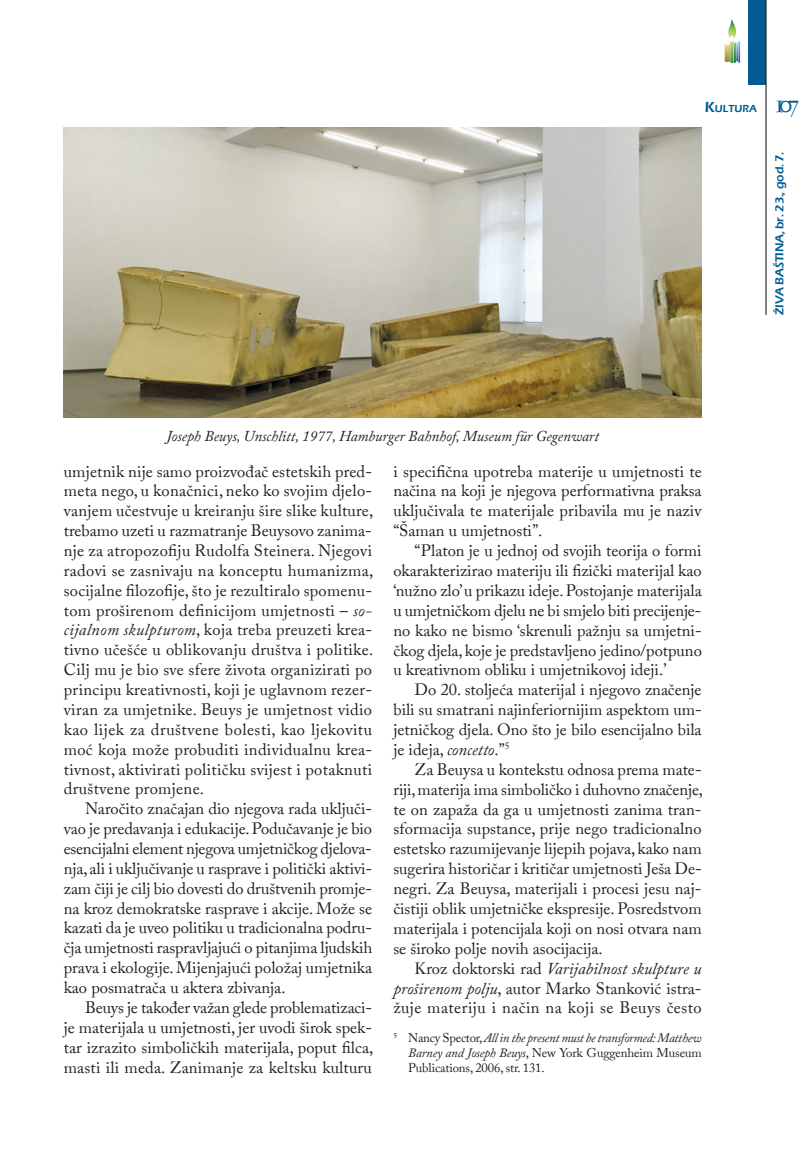
<style>
.page{position:relative;width:808px;height:1149px;background:#fff}
.page>*{position:absolute;margin:0;border:0;box-sizing:border-box;transform-origin:0 0}
.t1{font:24px "Garry Mondrian Expt 3 Light SH";color:#005b94}
.t2{font:16.5px/19.8px "Adobe Caslon Pro";color:#231f20;text-align:justify}
.t3{font:italic 15px "Adobe Caslon Pro";color:#231f20}
.t4{font:12.75px/15px "Adobe Caslon Pro";letter-spacing:-.01em;color:#231f20;text-align:justify}
.t5{font:600 12px "Eras ITC";letter-spacing:-.02em;color:#005b94}
.t6{font:600 10.5px "Eras ITC";color:#005b94}
.s1{font-size:15px}
.s2{font-style:italic}
</style>
<div class="page">
<div style="left:748px;top:0;width:17px;height:85px;background:#005b94"></div>
<hr style="left:765px;top:0;width:1px;height:315px;background:#231f20">
<svg style="left:725px;top:19px;width:15px;height:44px"></svg>
<img style="left:64px;top:128px;width:638px;height:289px">
<p class="t6" style="left:705px;top:102px;width:54px"><span class="s1">K</span>ULTURA</p>
<h1 class="t1" style="left:775px;top:88px;width:26px">107</h1>
<p class="t3" style="left:166px;top:427px;width:434px">Joseph Beuys, Unschlitt, 1977, Hamburger Bahnhof, Museum für Gegenwart</p>
<p class="t2" style="left:64px;top:461px;width:311px">umjetnik nije samo proizvođač estetskih pred&shy;meta nego, u konačnici, neko ko svojim djelo&shy;vanjem učestvuje u kreiranju šire slike kulture, trebamo uzeti u razmatranje Beuysovo zanima&shy;nje za atropozofiju Rudolfa Steinera. Njegovi radovi se zasnivaju na konceptu humanizma, socijalne filozofije, što je rezultiralo spomenu&shy;tom proširenom definicijom umjetnosti – <span class="s2">so&shy;cijalnom skulpturom</span>, koja treba preuzeti krea&shy;tivno učešće u oblikovanju društva i politike.<br>Cilj mu je bio sve sfere života organizirati po principu kreativnosti, koji je uglavnom rezer&shy;viran za umjetnike. Beuys je umjetnost vidio kao lijek za društvene bolesti, kao ljekovitu moć koja može probuditi individualnu krea&shy;tivnost, aktivirati političku svijest i potaknuti društvene promjene.</p>
<p class="t2" style="left:64px;top:798px;width:310px;text-indent:21px">Naročito značajan dio njegova rada uključi&shy;vao je predavanja i edukacije. Podučavanje je bio esencijalni element njegova umjetničkog djelova&shy;nja, ali i uključivanje u rasprave i politički aktivi&shy;zam čiji je cilj bio dovesti do društvenih promje&shy;na kroz demokratske rasprave i akcije. Može se kazati da je uveo politiku u tradicionalna podru&shy;čja umjetnosti raspravljajući o pitanjima ljudskih prava i ekologije. Mijenjajući položaj umjetnika kao posmatrača u aktera zbivanja.</p>
<p class="t2" style="left:64px;top:996px;width:311px;text-indent:21px">Beuys je također važan glede problematizaci&shy;je materijala u umjetnosti, jer uvodi širok spek&shy;tar izrazito simboličkih materijala, poput filca, masti ili meda. Zanimanje za keltsku kulturu</p>
<p class="t2" style="left:393px;top:461px;width:310px">i specifična upotreba materije u umjetnosti te načina na koji je njegova performativna praksa uključivala te materijale pribavila mu je naziv “Šaman u umjetnosti”.</p>
<p class="t2" style="left:393px;top:540px;width:310px;text-indent:21px">“Platon je u jednoj od svojih teorija o formi okarakterizirao materiju ili fizički materijal kao ‘nužno zlo’ u prikazu ideje. Postojanje materijala u umjetničkom djelu ne bi smjelo biti precijenje&shy;no kako ne bismo ‘skrenuli pažnju sa umjetni&shy;čkog djela, koje je predstavljeno jedino/potpuno u kreativnom obliku i umjetnikovoj ideji.’</p>
<p class="t2" style="left:393px;top:679px;width:310px;text-indent:21px">Do 20. stoljeća materijal i njegovo značenje bili su smatrani najinferiornijim aspektom um&shy;jetničkog djela. Ono što je bilo esencijalno bila je ideja, <span class="s2">concetto</span>.”<sup>5</sup></p>
<p class="t2" style="left:393px;top:759px;width:311px;text-indent:21px">Za Beuysa u kontekstu odnosa prema mate&shy;riji, materija ima simboličko i duhovno značenje, te on zapaža da ga u umjetnosti zanima tran&shy;sformacija supstance, prije nego tradicionalno estetsko razumijevanje lijepih pojava, kako nam sugerira historičar i kritičar umjetnosti Ješa De&shy;negri. Za Beuysa, materijali i procesi jesu naj&shy;čistiji oblik umjetničke ekspresije. Posredstvom materijala i potencijala koji on nosi otvara nam se široko polje novih asocijacija.</p>
<p class="t2" style="left:393px;top:957px;width:310px;text-indent:21px">Kroz doktorski rad <span class="s2">Varijabilnost skulpture u proširenom polju</span>, autor Marko Stanković istra&shy;žuje materiju i način na koji se Beuys često</p>
<p class="t4" style="left:408px;top:1030px;width:295px;text-indent:-15px"><sup>5</sup> Nancy Spector, <span class="s2">All in the present must be transformed: Matthew Barney and Joseph Beuys</span>, New York Guggenheim Museum Publications, 2006, str. 131.</p>
<p class="t5" style="left:773px;top:315px;width:165px;rotate:-90deg">Živa Baština, br. 23., god. 7.</p>
</div>
